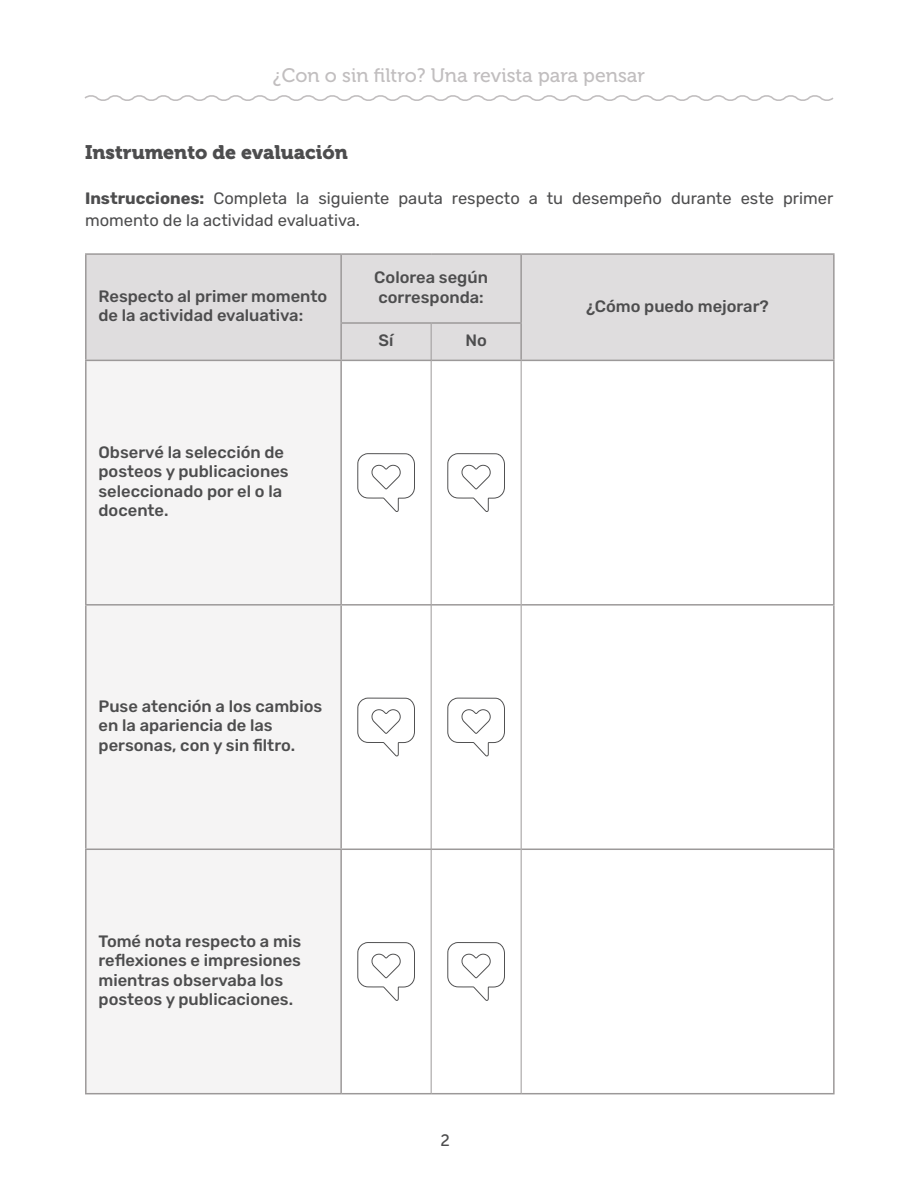
<style>
.page{position:relative;width:918px;height:1188px;background:#fff}
.page>*{position:absolute;margin:0;border:0;box-sizing:border-box;transform-origin:0 0}
.t1{font:19.5px "Museo 500";color:#c1bebf}
.t2{font:19.5px "Museo 900";color:#4d4d4e}
.t3{font:500 16.5px/19.5px "Rubik";color:#4d4d4e}
.t4{font:16.5px/22.5px "Rubik";color:#4d4d4e}
.t5{font:16.5px "Museo Sans 500";color:#4d4d4e}
.s1{font-weight:700}
</style>
<div class="page">
<svg style="left:84px;top:95px;width:750px;height:6px"></svg>
<div style="left:87px;top:255px;width:746px;height:105px;background:#dfddde"></div>
<div style="left:87px;top:361px;width:253px;height:732px;background:#f5f4f4"></div>
<svg style="left:342px;top:361px;width:491px;height:732px"></svg>
<hr style="left:341px;top:253px;width:90px;height:2px;background:#9c9999">
<hr style="left:431px;top:253px;width:90px;height:2px;background:#9c9999">
<hr style="left:340px;top:322px;width:91px;height:2px;background:#9c9999">
<hr style="left:431px;top:322px;width:91px;height:2px;background:#9c9999">
<hr style="left:341px;top:360px;width:90px;height:1px;background:#9c9999">
<hr style="left:431px;top:360px;width:90px;height:1px;background:#9c9999">
<hr style="left:85px;top:361px;width:2px;height:243px;background:#9c9999">
<hr style="left:85px;top:604px;width:256px;height:2px;background:#9c9999">
<hr style="left:85px;top:606px;width:2px;height:243px;background:#9c9999">
<hr style="left:85px;top:849px;width:256px;height:1px;background:#9c9999">
<hr style="left:85px;top:850px;width:2px;height:243px;background:#9c9999">
<hr style="left:85px;top:1093px;width:256px;height:1px;background:#9c9999">
<hr style="left:833px;top:361px;width:2px;height:243px;background:#9c9999">
<hr style="left:522px;top:604px;width:313px;height:2px;background:#9c9999">
<hr style="left:833px;top:606px;width:2px;height:243px;background:#9c9999">
<hr style="left:522px;top:849px;width:313px;height:1px;background:#9c9999">
<hr style="left:833px;top:850px;width:2px;height:243px;background:#9c9999">
<hr style="left:521px;top:1093px;width:314px;height:1px;background:#9c9999">
<hr style="left:340px;top:361px;width:2px;height:243px;background:#9c9999">
<hr style="left:341px;top:604px;width:90px;height:2px;background:#9c9999">
<hr style="left:340px;top:606px;width:2px;height:243px;background:#9c9999">
<hr style="left:431px;top:604px;width:90px;height:2px;background:#9c9999">
<hr style="left:341px;top:849px;width:90px;height:1px;background:#9c9999">
<hr style="left:340px;top:850px;width:2px;height:243px;background:#9c9999">
<hr style="left:431px;top:849px;width:90px;height:1px;background:#9c9999">
<hr style="left:341px;top:1093px;width:90px;height:1px;background:#9c9999">
<hr style="left:431px;top:1093px;width:90px;height:1px;background:#9c9999">
<hr style="left:85px;top:253px;width:256px;height:2px;background:#9c9999">
<hr style="left:85px;top:255px;width:2px;height:68px;background:#9c9999">
<hr style="left:340px;top:255px;width:2px;height:67px;background:#9c9999">
<hr style="left:85px;top:323px;width:2px;height:37px;background:#9c9999">
<hr style="left:340px;top:324px;width:2px;height:36px;background:#9c9999">
<hr style="left:85px;top:360px;width:256px;height:1px;background:#9c9999">
<hr style="left:431px;top:360px;width:1px;height:245px;background:#9c9999">
<hr style="left:431px;top:605px;width:1px;height:244px;background:#9c9999">
<hr style="left:431px;top:849px;width:1px;height:244px;background:#9c9999">
<hr style="left:431px;top:324px;width:1px;height:36px;background:#9c9999">
<hr style="left:521px;top:361px;width:1px;height:244px;background:#9c9999">
<hr style="left:521px;top:605px;width:1px;height:244px;background:#9c9999">
<hr style="left:521px;top:849px;width:1px;height:244px;background:#9c9999">
<hr style="left:521px;top:253px;width:314px;height:2px;background:#9c9999">
<hr style="left:520px;top:255px;width:2px;height:67px;background:#9c9999">
<hr style="left:833px;top:255px;width:2px;height:68px;background:#9c9999">
<hr style="left:520px;top:324px;width:2px;height:36px;background:#9c9999">
<hr style="left:833px;top:323px;width:2px;height:37px;background:#9c9999">
<hr style="left:521px;top:360px;width:314px;height:1px;background:#9c9999">
<svg style="left:357px;top:453px;width:58px;height:59px"></svg>
<svg style="left:447px;top:453px;width:58px;height:59px"></svg>
<svg style="left:357px;top:698px;width:58px;height:58px"></svg>
<svg style="left:447px;top:698px;width:58px;height:58px"></svg>
<svg style="left:357px;top:942px;width:58px;height:59px"></svg>
<svg style="left:447px;top:942px;width:58px;height:59px"></svg>
<p class="t1" style="left:273px;top:65px;width:374px">¿Con o sin filtro? Una revista para pensar</p>
<p class="t2" style="left:85px;top:141px;width:264px">Instrumento de evaluación</p>
<p class="t4" style="left:85px;top:187px;width:750px"><span class="s1">Instrucciones:</span> Completa la siguiente pauta respecto a tu desempeño durante este primer momento de la actividad evaluativa.</p>
<p class="t3" style="left:99px;top:287px;width:230px">Respecto al primer momento de la actividad evaluativa:</p>
<p class="t3" style="left:99px;top:443px;width:192px">Observé la selección de posteos y publicaciones seleccionado por el o la docente.</p>
<p class="t3" style="left:374px;top:268px;width:115px">Colorea según corresponda:</p>
<p class="t3" style="left:379px;top:331px;width:16px">Sí</p>
<p class="t3" style="left:465px;top:331px;width:23px">No</p>
<p class="t3" style="left:99px;top:697px;width:225px">Puse atención a los cambios en la apariencia de las personas, con y sin filtro.</p>
<p class="t3" style="left:99px;top:931px;width:204px">Tomé nota respecto a mis reflexiones e impresiones mientras observaba los posteos y publicaciones.</p>
<p class="t5" style="left:440px;top:1131px;width:11px">2</p>
<p class="t3" style="left:586px;top:296px;width:184px">¿Cómo puedo mejorar?</p>
</div>
